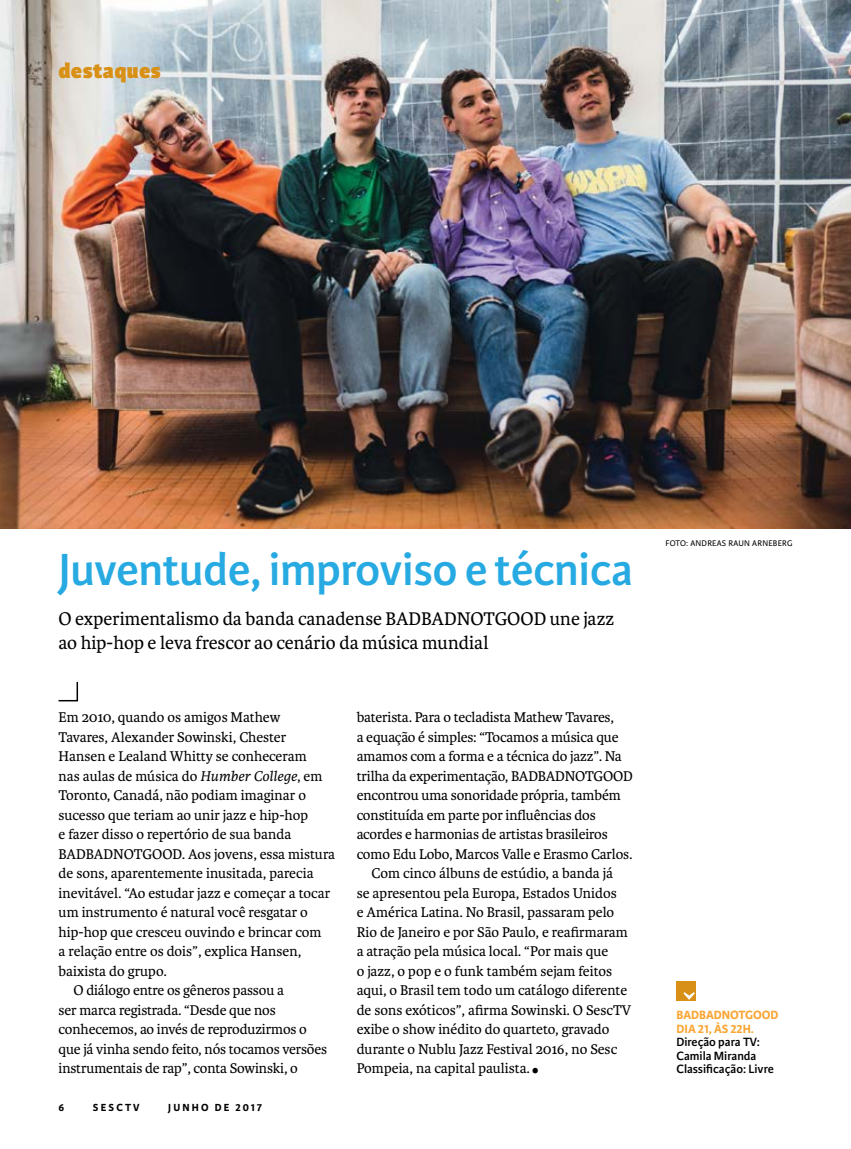
<style>
.page{position:relative;width:851px;height:1149px;background:#fff}
.page>*{position:absolute;margin:0;border:0;box-sizing:border-box;transform-origin:0 0}
.t1{font:600 48px "Karmina Sans";letter-spacing:-.01em;color:#27aae1}
.t2{font:48px "Karmina";color:#000;scale:.9 1}
.t3{font:800 22.5px "Karmina Sans";letter-spacing:.02em;color:#d89016}
.t4{font:19.5px/24px "Karmina";color:#000}
.t5{font:15px "Karmina";letter-spacing:-.01em;color:#000}
.t6{font:600 12.75px/13.5px "Karmina Sans";color:#000}
.t7{font:700 12.75px/13.5px "Karmina Sans";color:#faa634}
.t8{font:700 10.95px "Karmina Sans";letter-spacing:.2em;color:#000}
.t9{font:8.7px "Karmina Sans";letter-spacing:.03em;color:#000}
.s1{font-style:italic}
</style>
<div class="page">
<img style="left:0;top:0;width:850px;height:528px">
<svg style="left:58px;top:681px;width:21px;height:21px"></svg>
<div style="left:676px;top:981px;width:20px;height:19px;background:#d89016"></div>
<svg style="left:683px;top:992px;width:11px;height:7px"></svg>
<h2 class="t3" style="left:58px;top:57px;width:104px">destaques</h2>
<h1 class="t1" style="left:58px;top:542px;width:576px">Juventude, improviso e técnica</h1>
<h3 class="t4" style="left:58px;top:606px;width:557px">O experimentalismo da banda canadense BADBADNOTGOOD une jazz ao hip-hop e leva frescor ao cenário da música mundial</h3>
<p class="t5" style="left:59px;top:708px;width:223px">Em 2010, quando os amigos Mathew</p>
<p class="t5" style="left:59px;top:728px;width:229px">Tavares, Alexander Sowinski, Chester</p>
<p class="t5" style="left:59px;top:747px;width:249px">Hansen e Lealand Whitty se conheceram</p>
<p class="t5" style="left:59px;top:767px;width:265px">nas aulas de música do <span class="s1">Humber College</span>, em</p>
<p class="t5" style="left:59px;top:786px;width:249px">Toronto, Canadá, não podiam imaginar o</p>
<p class="t5" style="left:59px;top:806px;width:251px">sucesso que teriam ao unir jazz e hip-hop</p>
<p class="t5" style="left:59px;top:825px;width:234px">e fazer disso o repertório de sua banda</p>
<p class="t5" style="left:59px;top:845px;width:278px">BADBADNOTGOOD. Aos jovens, essa mistura</p>
<p class="t5" style="left:59px;top:864px;width:256px">de sons, aparentemente inusitada, parecia</p>
<p class="t5" style="left:59px;top:884px;width:273px">inevitável. “Ao estudar jazz e começar a tocar</p>
<p class="t5" style="left:59px;top:903px;width:251px">um instrumento é natural você resgatar o</p>
<p class="t5" style="left:59px;top:923px;width:264px">hip-hop que cresceu ouvindo e brincar com</p>
<p class="t5" style="left:59px;top:942px;width:244px">a relação entre os dois”, explica Hansen,</p>
<p class="t5" style="left:59px;top:962px;width:110px">baixista do grupo.</p>
<p class="t5" style="left:73px;top:981px;width:212px">O diálogo entre os gêneros passou a</p>
<p class="t5" style="left:59px;top:1001px;width:219px">ser marca registrada. “Desde que nos</p>
<p class="t5" style="left:59px;top:1020px;width:250px">conhecemos, ao invés de reproduzirmos o</p>
<p class="t5" style="left:59px;top:1040px;width:270px">que já vinha sendo feito, nós tocamos versões</p>
<p class="t5" style="left:59px;top:1059px;width:241px">instrumentais de rap”, conta Sowinski, o</p>
<p class="t8" style="left:58px;top:1101px;width:7px">6</p>
<p class="t8" style="left:93px;top:1101px;width:48px">SESCTV</p>
<p class="t8" style="left:168px;top:1101px;width:95px">JUNHO DE 2017</p>
<p class="t5" style="left:356px;top:708px;width:259px">baterista. Para o tecladista Mathew Tavares,</p>
<p class="t5" style="left:356px;top:728px;width:263px">a equação é simples: “Tocamos a música que</p>
<p class="t5" style="left:356px;top:747px;width:267px">amamos com a forma e a técnica do jazz”. Na</p>
<p class="t5" style="left:356px;top:767px;width:277px">trilha da experimentação, BADBADNOTGOOD</p>
<p class="t5" style="left:356px;top:786px;width:266px">encontrou uma sonoridade própria, também</p>
<p class="t5" style="left:356px;top:806px;width:241px">constituída em parte por influências dos</p>
<p class="t5" style="left:356px;top:825px;width:252px">acordes e harmonias de artistas brasileiros</p>
<p class="t5" style="left:356px;top:845px;width:277px">como Edu Lobo, Marcos Valle e Erasmo Carlos.</p>
<p class="t5" style="left:371px;top:864px;width:243px">Com cinco álbuns de estúdio, a banda já</p>
<p class="t5" style="left:356px;top:884px;width:261px">se apresentou pela Europa, Estados Unidos</p>
<p class="t5" style="left:356px;top:903px;width:259px">e América Latina. No Brasil, passaram pelo</p>
<p class="t5" style="left:356px;top:923px;width:273px">Rio de Janeiro e por São Paulo, e reafirmaram</p>
<p class="t5" style="left:356px;top:942px;width:253px">a atração pela música local. “Por mais que</p>
<p class="t5" style="left:356px;top:962px;width:257px">o jazz, o pop e o funk também sejam feitos</p>
<p class="t5" style="left:356px;top:981px;width:272px">aqui, o Brasil tem todo um catálogo diferente</p>
<p class="t5" style="left:356px;top:1001px;width:276px">de sons exóticos”, afirma Sowinski. O SescTV</p>
<p class="t5" style="left:356px;top:1020px;width:254px">exibe o show inédito do quarteto, gravado</p>
<p class="t5" style="left:356px;top:1040px;width:262px">durante o Nublu Jazz Festival 2016, no Sesc</p>
<p class="t5" style="left:356px;top:1059px;width:175px">Pompeia, na capital paulista.</p>
<h1 class="t2" style="left:530px;top:1030px;width:12px">.</h1>
<p class="t9" style="left:665px;top:538px;width:128px">FOTO: ANDREAS RAUN ARNEBERG</p>
<p class="t7" style="left:676px;top:1008px;width:103px">BADBADNOTGOOD<br>DIA 21, ÀS 22H.</p>
<p class="t6" style="left:676px;top:1035px;width:99px">Direção para TV:<br>Camila Miranda<br>Classificação: Livre</p>
</div>
